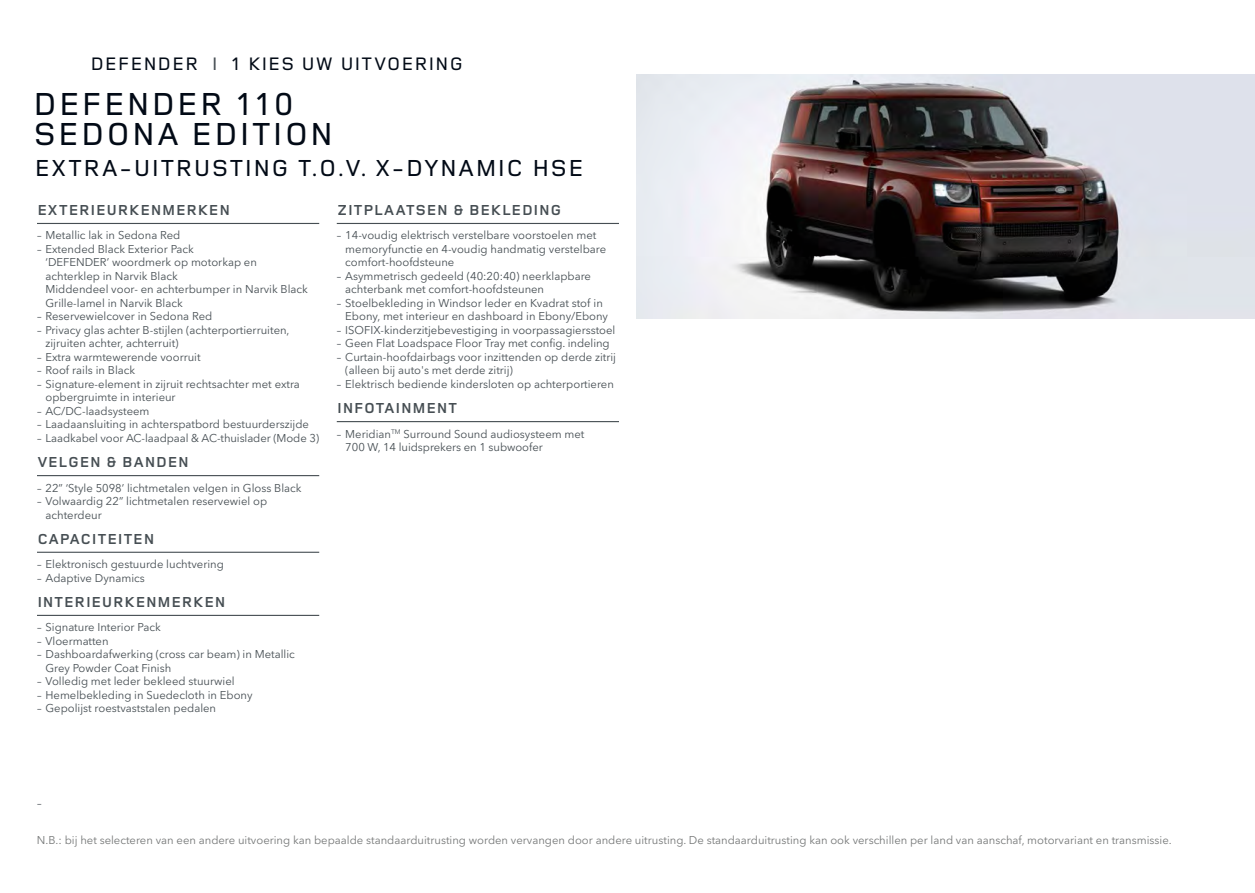
<style>
.page{position:relative;width:1255px;height:893px;background:#fff}
.page>*{position:absolute;margin:0;border:0;box-sizing:border-box;transform-origin:0 0}
.t1{font:500 33px/30px "Land Rover Wide";color:#020a16}
.t2{font:500 24px "Land Rover Wide";color:#020a16}
.t3{font:500 18.75px "Land Rover Wide";color:#020a16}
.t4{font:700 15px "Land Rover Wide";color:#464e53}
.t5{font:11.25px/13.5px "Avenir Next W1 G";color:#464e53}
.t6{font:11.25px "Avenir Next W1 G";color:#757777}
.s1{color:#464e53}
</style>
<div class="page">
<hr style="left:37px;top:223px;width:282px;height:1px;background:#464e53">
<hr style="left:37px;top:475px;width:282px;height:1px;background:#464e53">
<hr style="left:37px;top:552px;width:282px;height:1px;background:#464e53">
<hr style="left:37px;top:615px;width:282px;height:1px;background:#464e53">
<hr style="left:337px;top:223px;width:282px;height:1px;background:#464e53">
<hr style="left:337px;top:421px;width:282px;height:1px;background:#464e53">
<img style="left:636px;top:74px;width:618px;height:245px">
<h3 class="t3" style="left:90px;top:50px;width:375px">DEFENDER <span class="s1">I</span> 1 KIES UW UITVOERING</h3>
<h1 class="t1" style="left:33px;top:87px;width:303px">DEFENDER 110<br>SEDONA EDITION</h1>
<h2 class="t2" style="left:34px;top:151px;width:552px">EXTRA-UITRUSTING T.O.V. X-DYNAMIC HSE</h2>
<h3 class="t4" style="left:37px;top:200px;width:195px">EXTERIEURKENMERKEN</h3>
<p class="t5" style="left:37px;top:229px;width:145px">– Metallic lak in Sedona Red</p>
<p class="t5" style="left:45px;top:242px;width:264px;text-indent:-9px">– Extended Black Exterior Pack<br>‘DEFENDER’ woordmerk op motorkap en achterklep in Narvik Black<br>Middendeel voor- en achterbumper in Narvik Black Grille-lamel in Narvik Black</p>
<p class="t5" style="left:37px;top:310px;width:177px">– Reservewielcover in Sedona Red</p>
<p class="t5" style="left:45px;top:323px;width:245px;text-indent:-9px">– Privacy glas achter B-stijlen (achterportierruiten, zijruiten achter, achterruit)</p>
<p class="t5" style="left:37px;top:350px;width:165px">– Extra warmtewerende voorruit</p>
<p class="t5" style="left:37px;top:364px;width:100px">– Roof rails in Black</p>
<p class="t5" style="left:45px;top:377px;width:256px;text-indent:-9px">– Signature-element in zijruit rechtsachter met extra opbergruimte in interieur</p>
<p class="t5" style="left:37px;top:404px;width:114px">– AC/DC-laadsysteem</p>
<p class="t5" style="left:37px;top:418px;width:273px">– Laadaansluiting in achterspatbord bestuurderszijde</p>
<p class="t5" style="left:37px;top:431px;width:284px">– Laadkabel voor AC-laadpaal &amp; AC-thuislader (Mode 3)</p>
<h3 class="t4" style="left:37px;top:452px;width:154px">VELGEN &amp; BANDEN</h3>
<p class="t5" style="left:37px;top:481px;width:266px">– 22” ‘Style 5098’ lichtmetalen velgen in Gloss Black</p>
<p class="t5" style="left:45px;top:494px;width:223px;text-indent:-9px">– Volwaardig 22” lichtmetalen reservewiel op achterdeur</p>
<h3 class="t4" style="left:37px;top:529px;width:119px">CAPACITEITEN</h3>
<p class="t5" style="left:37px;top:557px;width:188px">– Elektronisch gestuurde luchtvering</p>
<p class="t5" style="left:37px;top:571px;width:109px">– Adaptive Dynamics</p>
<h3 class="t4" style="left:37px;top:592px;width:190px">INTERIEURKENMERKEN</h3>
<p class="t5" style="left:37px;top:621px;width:125px">– Signature Interior Pack</p>
<p class="t5" style="left:37px;top:634px;width:73px">– Vloermatten</p>
<p class="t5" style="left:45px;top:648px;width:251px;text-indent:-9px">– Dashboardafwerking (cross car beam) in Metallic<br>Grey Powder Coat Finish</p>
<p class="t5" style="left:37px;top:675px;width:199px">– Volledig met leder bekleed stuurwiel</p>
<p class="t5" style="left:37px;top:688px;width:217px">– Hemelbekleding in Suedecloth in Ebony</p>
<p class="t5" style="left:37px;top:702px;width:181px">– Gepolijst roestvaststalen pedalen</p>
<h3 class="t4" style="left:337px;top:200px;width:227px">ZITPLAATSEN &amp; BEKLEDING</h3>
<p class="t5" style="left:345px;top:229px;width:262px;text-indent:-9px">– 14-voudig elektrisch verstelbare voorstoelen met memoryfunctie en 4-voudig handmatig verstelbare comfort-hoofdsteune</p>
<p class="t5" style="left:345px;top:269px;width:247px;text-indent:-9px">– Asymmetrisch gedeeld (40:20:40) neerklapbare achterbank met comfort-hoofdsteunen</p>
<p class="t5" style="left:345px;top:296px;width:264px;text-indent:-9px">– Stoelbekleding in Windsor leder en Kvadrat stof in<br>Ebony, met interieur en dashboard in Ebony/Ebony</p>
<p class="t5" style="left:337px;top:323px;width:280px">– ISOFIX-kinderzitjebevestiging in voorpassagiersstoel</p>
<p class="t5" style="left:337px;top:337px;width:274px">– Geen Flat Loadspace Floor Tray met config. indeling</p>
<p class="t5" style="left:345px;top:350px;width:272px;text-indent:-9px">– Curtain-hoofdairbags voor inzittenden op derde zitrij (alleen bij auto's met derde zitrij)</p>
<p class="t5" style="left:337px;top:377px;width:278px">– Elektrisch bediende kindersloten op achterportieren</p>
<h3 class="t4" style="left:337px;top:398px;width:122px">INFOTAINMENT</h3>
<p class="t5" style="left:345px;top:427px;width:241px;text-indent:-9px">– Meridian<sup>TM</sup> Surround Sound audiosysteem met<br>700 W, 14 luidsprekers en 1 subwoofer</p>
<p class="t5" style="left:37px;top:796px;width:6px">–</p>
<p class="t6" style="left:37px;top:833px;width:1136px">N.B.: bij het selecteren van een andere uitvoering kan bepaalde standaarduitrusting worden vervangen door andere uitrusting. De standaarduitrusting kan ook verschillen per land van aanschaf, motorvariant en transmissie.</p>
</div>
